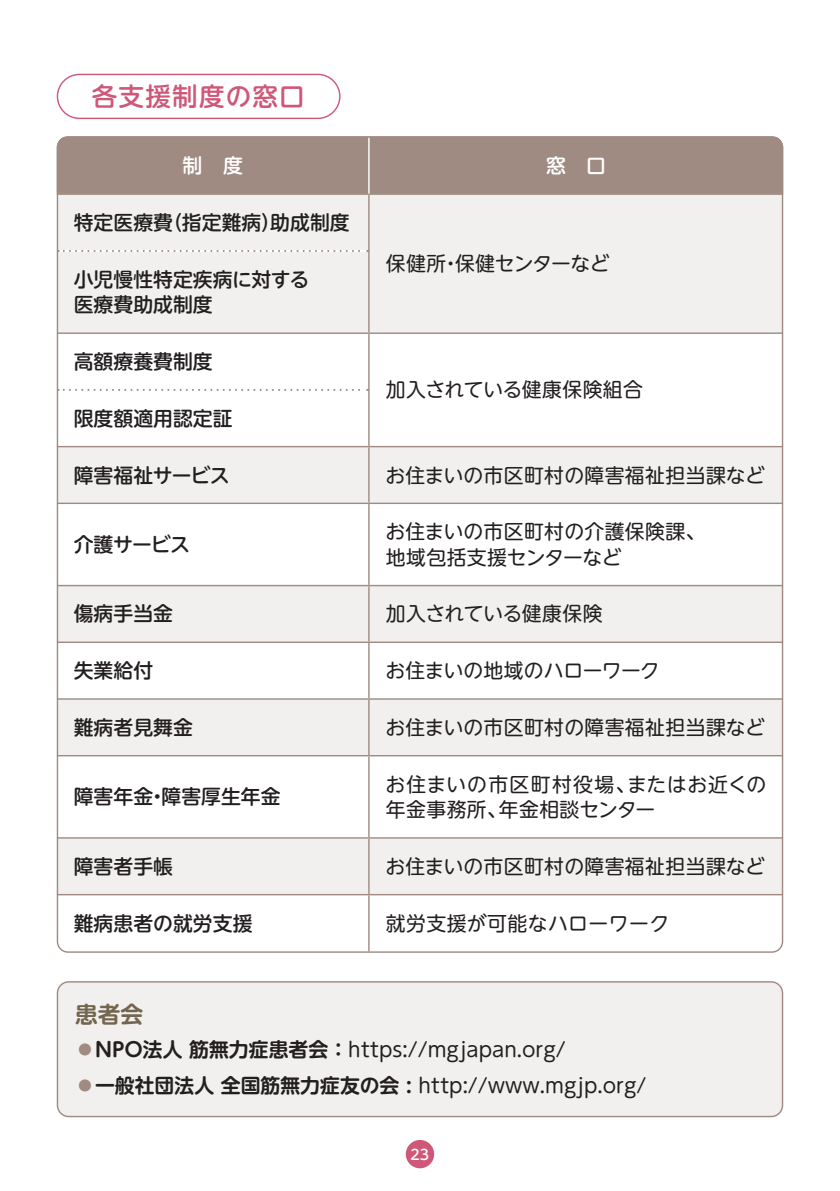
<style>
.page{position:relative;width:840px;height:1191px;background:#fff}
.page>*{position:absolute;margin:0;border:0;box-sizing:border-box;transform-origin:0 0}
.t1{font:500 25.6px "UD Shin M Go Pro";letter-spacing:.05em;color:#cf5777}
.t2{font:700 22.6px "UD Shin M Go Pro De";color:#74654f}
.t3{font:19.8px/25.6px "UD Shin M Go Pro";letter-spacing:.01em;color:#231f20}
.t4{font:500 19.8px/25.6px "UD Shin M Go Pro";color:#231f20}
.t5{font:19.8px "UD Shin M Go Pro";letter-spacing:-.025em;color:#231f20}
.t6{font:19.8px "UD Shin M Go Pro";letter-spacing:-.01em;color:#231f20}
.t7{font:500 19.8px "UD Shin M Go Pro";letter-spacing:-.02em;color:#231f20}
.t8{font:500 19.8px "UD Shin M Go Pro";color:#fff}
.t9{font:500 14.2px "UD Shin M Go Pro";color:#fff}
.s1{font-family:"UD Shin M Go Pro De";font-weight:700;color:#9f8b82}
.s2{font-family:"UD Shin M Go Pro De";font-weight:700}
</style>
<div class="page">
<div style="left:57px;top:137px;width:312px;height:57px;background:#9f8b82"></div>
<div style="left:369px;top:137px;width:413px;height:57px;background:#9f8b82"></div>
<div style="left:59px;top:195px;width:721px;height:137px;background:#f1f0ee"></div>
<svg style="left:57px;top:334px;width:725px;height:617px"></svg>
<hr style="left:57px;top:193px;width:312px;height:2px;background:#a59485">
<hr style="left:369px;top:193px;width:413px;height:2px;background:#a59485">
<hr style="left:368px;top:137px;width:1px;height:56px;background:#fff">
<hr style="left:368px;top:195px;width:1px;height:56px;background:#9f8b82">
<svg style="left:59px;top:250px;width:309px;height:2px"></svg>
<hr style="left:368px;top:251px;width:1px;height:81px;background:#9f8b82">
<hr style="left:57px;top:332px;width:312px;height:2px;background:#9f8b82">
<hr style="left:369px;top:332px;width:413px;height:2px;background:#9f8b82">
<hr style="left:368px;top:334px;width:1px;height:56px;background:#9f8b82">
<svg style="left:59px;top:389px;width:309px;height:2px"></svg>
<hr style="left:368px;top:390px;width:1px;height:56px;background:#9f8b82">
<hr style="left:57px;top:446px;width:312px;height:1px;background:#9f8b82">
<hr style="left:369px;top:446px;width:413px;height:1px;background:#9f8b82">
<hr style="left:368px;top:447px;width:1px;height:55px;background:#9f8b82">
<hr style="left:57px;top:502px;width:312px;height:2px;background:#9f8b82">
<hr style="left:369px;top:502px;width:413px;height:2px;background:#9f8b82">
<hr style="left:368px;top:504px;width:1px;height:81px;background:#9f8b82">
<hr style="left:57px;top:585px;width:312px;height:1px;background:#9f8b82">
<hr style="left:369px;top:585px;width:413px;height:1px;background:#9f8b82">
<hr style="left:368px;top:586px;width:1px;height:55px;background:#9f8b82">
<hr style="left:57px;top:641px;width:312px;height:2px;background:#9f8b82">
<hr style="left:369px;top:641px;width:413px;height:2px;background:#9f8b82">
<hr style="left:368px;top:643px;width:1px;height:55px;background:#9f8b82">
<hr style="left:57px;top:698px;width:312px;height:1px;background:#9f8b82">
<hr style="left:369px;top:698px;width:413px;height:1px;background:#9f8b82">
<hr style="left:368px;top:699px;width:1px;height:56px;background:#9f8b82">
<hr style="left:57px;top:755px;width:312px;height:1px;background:#9f8b82">
<hr style="left:369px;top:755px;width:413px;height:1px;background:#9f8b82">
<hr style="left:368px;top:756px;width:1px;height:81px;background:#9f8b82">
<hr style="left:57px;top:837px;width:312px;height:1px;background:#9f8b82">
<hr style="left:369px;top:837px;width:413px;height:1px;background:#9f8b82">
<hr style="left:368px;top:838px;width:1px;height:56px;background:#9f8b82">
<hr style="left:57px;top:894px;width:312px;height:1px;background:#9f8b82">
<hr style="left:369px;top:894px;width:413px;height:1px;background:#9f8b82">
<hr style="left:368px;top:895px;width:1px;height:56px;background:#9f8b82">
<div style="left:57px;top:74px;width:283px;height:45px;border:1px solid #cf5777;border-radius:22px"></div>
<div style="left:57px;top:981px;width:725px;height:135px;background:#f1f0ee;border-radius:11px"></div>
<div style="left:57px;top:981px;width:725px;height:136px;border:1px solid #9f8b82;border-radius:11px"></div>
<div style="left:405px;top:1140px;width:29px;height:28px;background:#cf5777;border-radius:50%"></div>
<p class="t1" style="left:92px;top:76px;width:214px">各支援制度の窓口</p>
<p class="t8" style="left:182px;top:150px;width:62px">制　度</p>
<p class="t8" style="left:546px;top:150px;width:61px">窓　口</p>
<p class="t4" style="left:74px;top:209px;width:277px">特定医療費（指定難病）助成制度</p>
<p class="t5" style="left:386px;top:248px;width:225px">保健所・保健センターなど</p>
<p class="t4" style="left:74px;top:265px;width:237px">小児慢性特定疾病に対する医療費助成制度</p>
<p class="t4" style="left:74px;top:348px;width:140px">高額療養費制度</p>
<p class="t3" style="left:386px;top:376px;width:258px">加入されている健康保険組合</p>
<p class="t4" style="left:74px;top:404px;width:160px">限度額適用認定証</p>
<p class="t7" style="left:74px;top:459px;width:157px">障害福祉サービス</p>
<p class="t3" style="left:385px;top:461px;width:380px">お住まいの市区町村の障害福祉担当課など</p>
<p class="t4" style="left:74px;top:530px;width:118px">介護サービス</p>
<p class="t3" style="left:385px;top:518px;width:321px">お住まいの市区町村の介護保険課、地域包括支援センターなど</p>
<p class="t4" style="left:74px;top:600px;width:101px">傷病手当金</p>
<p class="t5" style="left:386px;top:598px;width:218px">加入されている健康保険</p>
<p class="t4" style="left:74px;top:657px;width:81px">失業給付</p>
<p class="t6" style="left:385px;top:654px;width:275px">お住まいの地域のハローワーク</p>
<p class="t4" style="left:74px;top:713px;width:121px">難病者見舞金</p>
<p class="t3" style="left:385px;top:713px;width:380px">お住まいの市区町村の障害福祉担当課など</p>
<p class="t4" style="left:74px;top:783px;width:208px">障害年金・障害厚生年金</p>
<p class="t3" style="left:385px;top:770px;width:382px">お住まいの市区町村役場、またはお近くの年金事務所、年金相談センター</p>
<p class="t4" style="left:74px;top:852px;width:101px">障害者手帳</p>
<p class="t3" style="left:385px;top:852px;width:380px">お住まいの市区町村の障害福祉担当課など</p>
<p class="t4" style="left:74px;top:909px;width:180px">難病患者の就労支援</p>
<p class="t3" style="left:386px;top:909px;width:284px">就労支援が可能なハローワーク</p>
<p class="t2" style="left:75px;top:996px;width:70px">患者会</p>
<p class="t3" style="left:75px;top:1031px;width:572px;line-height:35.4px"><span class="s1">◦</span><span class="s2">NPO法人 筋無力症患者会 ：</span> https://mgjapan.org/<br><span class="s1">◦</span><span class="s2">一般社団法人 全国筋無力症友の会 :</span> http://www.mgjp.org/</p>
<p class="t9" style="left:410px;top:1143px;width:20px">23</p>
</div>
